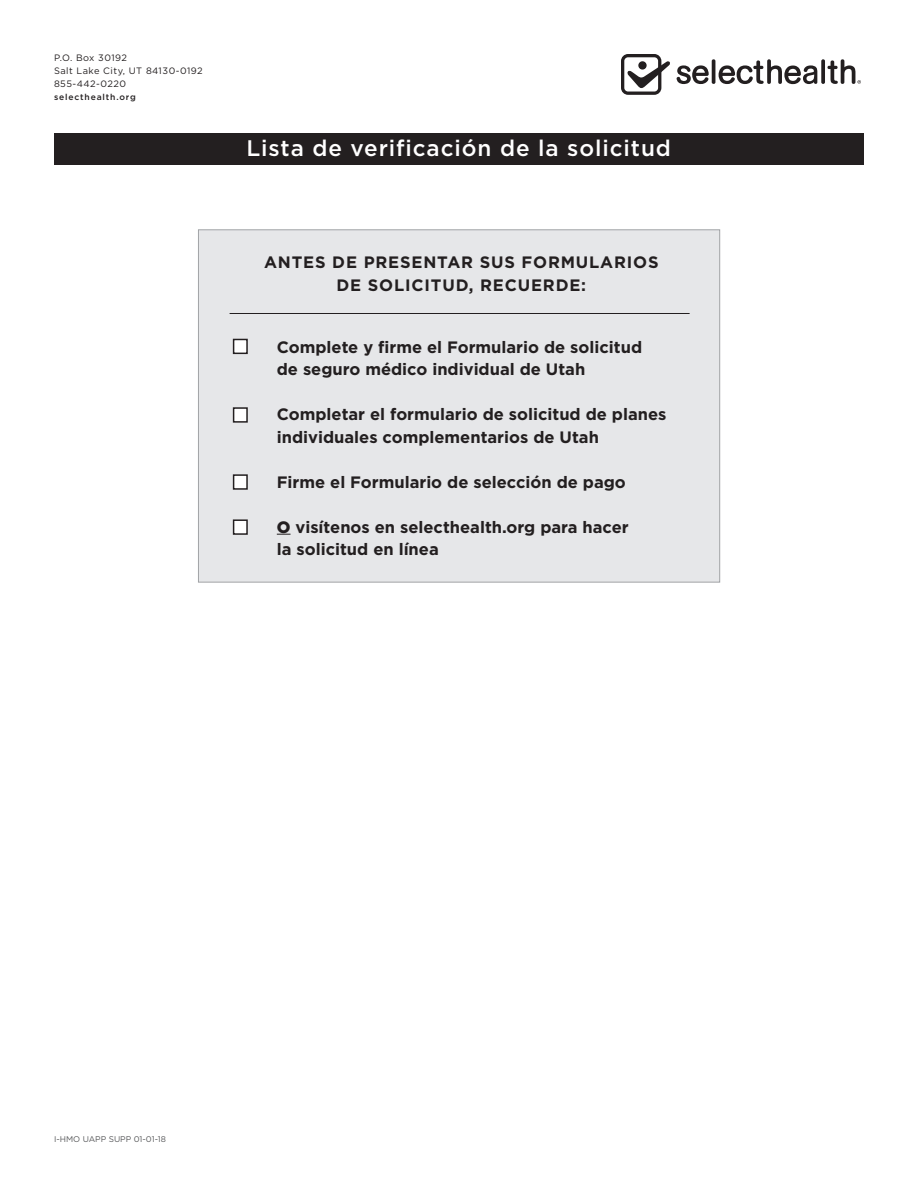
<style>
.page{position:relative;width:918px;height:1188px;background:#fff}
.page>*{position:absolute;margin:0;border:0;box-sizing:border-box;transform-origin:0 0}
.t1{font:500 22.5px "Gotham";letter-spacing:.04em;color:#fff}
.t2{font:700 16.5px/22.5px "Gotham";color:#231f20}
.t3{font:700 16.5px/22.5px "Gotham";letter-spacing:.05em;color:#231f20;text-align:center}
.t4{font:9.3px/12.9px "Gotham";letter-spacing:.05em;color:#231f20}
.t5{font:500 8.55px "Gotham";letter-spacing:.1em;color:#231f20}
.t6{font:8.25px "Gotham";color:#57585a}
.s1{font-weight:900}
</style>
<div class="page">
<div style="left:54px;top:133px;width:809px;height:32px;background:#231f20"></div>
<div style="left:198px;top:229px;width:522px;height:354px;background:#e6e7e9;border:1px solid #a1a3a6"></div>
<svg style="left:277px;top:534px;width:14px;height:1px"></svg>
<hr style="left:230px;top:313px;width:460px;height:1px;background:#231f20">
<div style="left:234px;top:339px;width:13px;height:14px;background:#fff"></div>
<div style="left:233px;top:339px;width:15px;height:15px;border:2px solid #231f20"></div>
<div style="left:234px;top:408px;width:13px;height:14px;background:#fff"></div>
<div style="left:233px;top:407px;width:15px;height:16px;border:2px solid #231f20"></div>
<div style="left:234px;top:475px;width:13px;height:14px;background:#fff"></div>
<div style="left:233px;top:474px;width:15px;height:16px;border:2px solid #231f20"></div>
<svg style="left:621px;top:54px;width:49px;height:41px"></svg>
<svg style="left:677px;top:65px;width:32px;height:19px"></svg>
<hr style="left:712px;top:59px;width:3px;height:25px;background:#231f20;border-radius:2px">
<svg style="left:821px;top:59px;width:4px;height:25px"></svg>
<svg style="left:719px;top:59px;width:98px;height:25px"></svg>
<svg style="left:827px;top:59px;width:34px;height:25px"></svg>
<div style="left:234px;top:520px;width:13px;height:14px;background:#fff"></div>
<div style="left:233px;top:519px;width:15px;height:16px;border:2px solid #231f20"></div>
<p class="t4" style="left:54px;top:51px;width:150px">P.O. Box 30192<br>Salt Lake City, UT 84130-0192<br>855-442-0220</p>
<p class="t5" style="left:54px;top:91px;width:83px">selecthealth.org</p>
<h1 class="t1" style="left:246px;top:134px;width:426px">Lista de verificación de la solicitud</h1>
<p class="t3" style="left:264px;top:251px;width:396px">ANTES DE PRESENTAR SUS FORMULARIOS<br>DE SOLICITUD, RECUERDE:</p>
<p class="t2" style="left:277px;top:335px;width:367px">Complete y firme el Formulario de solicitud de seguro médico individual de Utah</p>
<p class="t2" style="left:277px;top:403px;width:391px">Completar el formulario de solicitud de planes individuales complementarios de Utah</p>
<p class="t2" style="left:277px;top:470px;width:351px">Firme el Formulario de selección de pago</p>
<p class="t2" style="left:277px;top:515px;width:353px"><span class="s1">O</span> visítenos en selecthealth.org para hacer la solicitud en línea</p>
<p class="t6" style="left:54px;top:1134px;width:114px">I-HMO UAPP SUPP 01-01-18</p>
</div>
